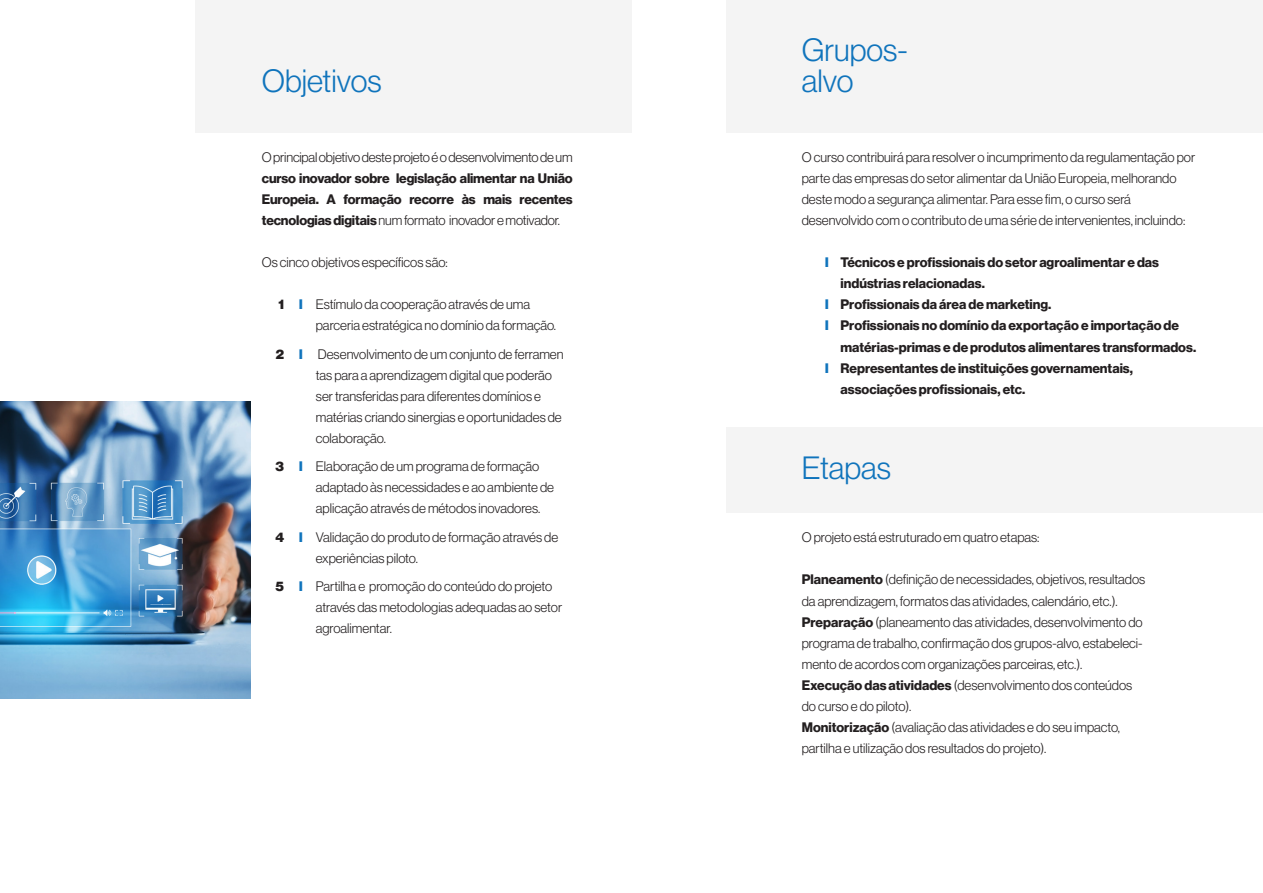
<style>
.page{position:relative;width:1263px;height:893px;background:#fff}
.page>*{position:absolute;margin:0;border:0;box-sizing:border-box;transform-origin:0 0}
.t1{font:300 31.5px/31.5px "Neue Haas Display";color:#1074bc}
.t2{font:300 13.5px/21px "Neue Haas Display";color:#231f20}
.t3{font:700 13.5px/21px "Neue Haas Display";color:#231f20;text-align:justify}
.s1{font-weight:300}
.s2{font-weight:900}
.s3{font-weight:900;color:#1074bc}
.s4{font-weight:700}
</style>
<div class="page">
<div style="left:727px;top:0;width:536px;height:133px;background:#f4f4f4"></div>
<div style="left:195px;top:0;width:436px;height:133px;background:#f4f4f4"></div>
<div style="left:727px;top:427px;width:536px;height:86px;background:#f4f4f4"></div>
<img style="left:0;top:402px;width:251px;height:297px">
<h1 class="t1" style="left:262px;top:65px;width:121px">Objetivos</h1>
<p class="t2" style="left:262px;top:147px;width:312px">O principal objetivo deste projeto é o desenvolvimento de um</p>
<p class="t3" style="left:262px;top:168px;width:312px">curso inovador sobre legislação alimentar na União Europeia. A formação recorre às mais recentes tecnologias digitais <span class="s1">num formato inovador e motivador.</span></p>
<p class="t2" style="left:262px;top:252px;width:187px">Os cinco objetivos específicos são:</p>
<p class="t2" style="left:316px;top:294px;width:242px;text-indent:-37px"><span class="s2">1</span> <span class="s3">l</span> Estímulo da cooperação através de uma parceria estratégica no domínio da formação.</p>
<p class="t2" style="left:316px;top:344px;width:249px;text-indent:-40px"><span class="s2">2</span> <span class="s3">l</span> Desenvolvimento de um conjunto de ferramen tas para a aprendizagem digital que poderão ser transferidas para diferentes domínios e matérias criando sinergias e oportunidades de colaboração.</p>
<p class="t2" style="left:316px;top:456px;width:240px;text-indent:-40px"><span class="s2">3</span> <span class="s3">l</span> Elaboração de um programa de formação adaptado às necessidades e ao ambiente de aplicação através de métodos inovadores.</p>
<p class="t2" style="left:316px;top:527px;width:244px;text-indent:-40px"><span class="s2">4</span> <span class="s3">l</span> Validação do produto de formação através de experiências piloto.</p>
<p class="t2" style="left:316px;top:576px;width:248px;text-indent:-40px"><span class="s2">5</span> <span class="s3">l</span> Partilha e promoção do conteúdo do projeto através das metodologias adequadas ao setor agroalimentar.</p>
<h1 class="t1" style="left:802px;top:34px;width:108px">Grupos&shy;alvo</h1>
<p class="t2" style="left:802px;top:147px;width:395px">O curso contribuirá para resolver o incumprimento da regulamentação por parte das empresas do setor alimentar da União Europeia, melhorando deste modo a segurança alimentar. Para esse fim, o curso será desenvolvido com o contributo de uma série de intervenientes, incluindo:</p>
<p class="t3" style="left:825px;top:252px;width:335px"><span class="s3">l</span> Técnicos e profissionais do setor agroalimentar e das</p>
<p class="t3" style="left:840px;top:273px;width:146px">indústrias relacionadas.</p>
<p class="t3" style="left:825px;top:294px;width:228px"><span class="s3">l</span> Profissionais da área de marketing.</p>
<p class="t3" style="left:825px;top:315px;width:355px"><span class="s3">l</span> Profissionais no domínio da exportação e importação de</p>
<p class="t3" style="left:840px;top:336px;width:357px">matérias-primas e de produtos alimentares transformados.</p>
<p class="t3" style="left:825px;top:357px;width:309px"><span class="s3">l</span> Representantes de instituições governamentais,</p>
<p class="t3" style="left:840px;top:378px;width:186px">associações profissionais, etc.</p>
<h1 class="t1" style="left:802px;top:452px;width:91px">Etapas</h1>
<p class="t2" style="left:802px;top:527px;width:239px">O projeto está estruturado em quatro etapas:</p>
<p class="t2" style="left:802px;top:569px;width:345px"><span class="s4">Planeamento</span> (definição de necessidades, objetivos, resultados da aprendizagem, formatos das atividades, calendário, etc.).<br><span class="s4">Preparação</span> (planeamento das atividades, desenvolvimento do programa de trabalho, confirmação dos grupos-alvo, estabeleci&shy;mento de acordos com organizações parceiras, etc.).<br><span class="s4">Execução das atividades</span> (desenvolvimento dos conteúdos do curso e do piloto).<br><span class="s4">Monitorização</span> (avaliação das atividades e do seu impacto, partilha e utilização dos resultados do projeto).</p>
</div>
